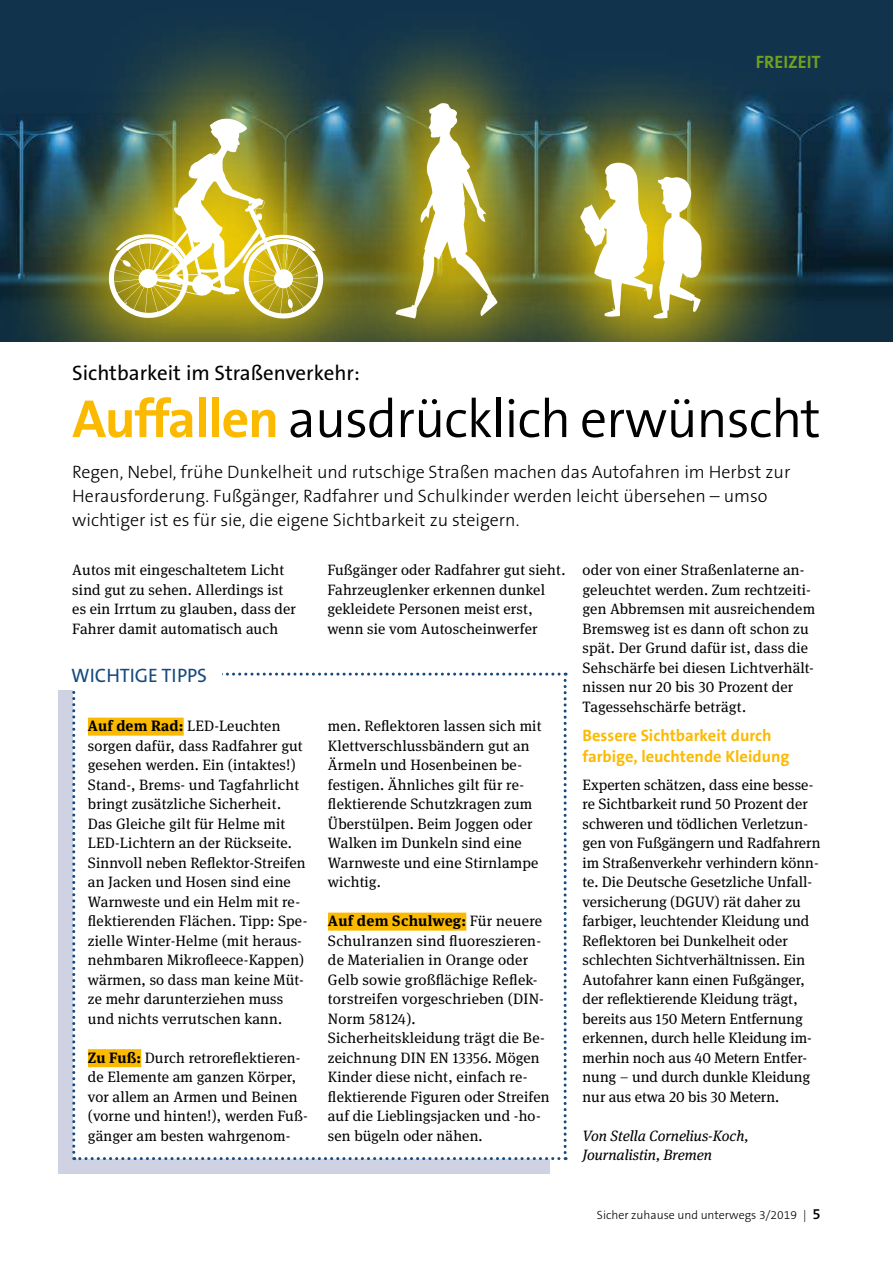
<style>
.page{position:relative;width:893px;height:1263px;background:#fff}
.page>*{position:absolute;margin:0;border:0;box-sizing:border-box;transform-origin:0 0}
.Ü1{font:300 54px "The Sans B4";letter-spacing:-.02em;color:#000}
.Ü_Schmuck{font:21px "The Sans B5 Plain";color:#000}
.Subhead2{font:19.5px "The Sans B5 Plain";color:#164a7e}
.Vorspanntext{font:300 18px/24px "The Sans B3";color:#000}
.Kolumnentitel_li{font:700 18px "The Sans B7";color:#70a11e}
.Subhead{font:700 16.5px/21px "The Sans B7";color:#fbba00}
.Fließtext{font:15px/19.5px "DGUV Meta Serif";letter-spacing:.01em;color:#000}
.Autor{font:italic 15px/19.5px "DGUV Meta Serif";color:#000}
.Seitenzahlen_li{font:300 12px "The Sans B3";color:#000}
.s1{font-family:"The Sans B7";font-weight:700;color:#fbba00}
.s2{font-weight:700}
.s3{font-family:"The Sans B6";font-weight:600;font-size:15px}
</style>
<div class="page">
<img style="left:0;top:0;width:893px;height:341px">
<svg style="left:439px;top:9px;width:153px;height:332px;background:#223f45"></svg>
<svg style="left:439px;top:101px;width:27px;height:217px"></svg>
<svg style="left:466px;top:48px;width:354px;height:293px;background:#455a40"></svg>
<svg style="left:580px;top:162px;width:123px;height:157px"></svg>
<svg style="left:0;top:9px;width:439px;height:332px;background:#405747"></svg>
<img style="left:109px;top:118px;width:214px;height:200px">
<div style="left:58px;top:691px;width:492px;height:483px;background:#ced2e3"></div>
<div style="left:72px;top:673px;width:495px;height:487px;background:#fff"></div>
<div style="left:71px;top:660px;width:150px;height:29px;background:#fff"></div>
<p class="Kolumnentitel_li" style="left:756px;top:52px;width:66px">FREIZEIT</p>
<p class="Ü_Schmuck" style="left:72px;top:362px;width:289px">Sichtbarkeit im Straßenverkehr:</p>
<p class="Ü1" style="left:72px;top:391px;width:750px"><span class="s1">Auffallen</span> ausdrücklich erwünscht</p>
<p class="Vorspanntext" style="left:72px;top:461px;width:720px">Regen, Nebel, frühe Dunkelheit und rutschige Straßen machen das Autofahren im Herbst zur<br>Herausforderung. Fußgänger, Radfahrer und Schulkinder werden leicht übersehen – umso wichtiger ist es für sie, die eigene Sichtbarkeit zu steigern.</p>
<p class="Fließtext" style="left:72px;top:560px;width:225px">Autos mit eingeschaltetem Licht sind gut zu sehen. Allerdings ist es ein Irrtum zu glauben, dass der<br>Fahrer damit automatisch auch</p>
<p class="Fließtext" style="left:327px;top:560px;width:240px">Fußgänger oder Radfahrer gut sieht.<br>Fahrzeuglenker erkennen dunkel gekleidete Personen meist erst, wenn sie vom Autoscheinwerfer</p>
<p class="Fließtext" style="left:583px;top:560px;width:234px">oder von einer Straßenlaterne an&shy;geleuchtet werden. Zum rechtzeiti&shy;gen Abbremsen mit ausreichendem Bremsweg ist es dann oft schon zu spät. Der Grund dafür ist, dass die Sehschärfe bei diesen Lichtverhält&shy;nissen nur 20 bis 30 Prozent der Tagessehschärfe beträgt.</p>
<p class="Subhead" style="left:583px;top:726px;width:208px">Bessere Sichtbarkeit durch farbige, leuchtende Kleidung</p>
<p class="Fließtext" style="left:583px;top:775px;width:239px">Experten schätzen, dass eine besse&shy;re Sichtbarkeit rund 50 Prozent der schweren und tödlichen Verletzun&shy;gen von Fußgängern und Radfahrern im Straßenverkehr verhindern könn&shy;te. Die Deutsche Gesetzliche Unfall&shy;versicherung (DGUV) rät daher zu farbiger, leuchtender Kleidung und Reflektoren bei Dunkelheit oder schlechten Sichtverhältnissen. Ein Autofahrer kann einen Fußgänger, der reflektierende Kleidung trägt, bereits aus 150 Metern Entfernung erkennen, durch helle Kleidung im&shy;merhin noch aus 40 Metern Entfer&shy;nung – und durch dunkle Kleidung nur aus etwa 20 bis 30 Metern.</p>
<p class="Autor" style="left:583px;top:1126px;width:167px">Von Stella Cornelius-Koch,<br>Journalistin, Bremen</p>
<p class="Subhead2" style="left:71px;top:665px;width:137px">WICHTIGE TIPPS</p>
<p class="Fließtext" style="left:88px;top:716px;width:221px"><span class="s2">Auf dem Rad:</span> LED-Leuchten sorgen dafür, dass Radfahrer gut gesehen werden. Ein (intaktes!)<br>Stand-, Brems- und Tagfahrlicht bringt zusätzliche Sicherheit.<br>Das Gleiche gilt für Helme mit<br>LED-Lichtern an der Rückseite.<br>Sinnvoll neben Reflektor-Streifen an Jacken und Hosen sind eine<br>Warnweste und ein Helm mit re&shy;flektierenden Flächen. Tipp: Spe&shy;zielle Winter-Helme (mit heraus&shy;nehmbaren Mikrofleece-Kappen) wärmen, so dass man keine Müt&shy;ze mehr darunterziehen muss und nichts verrutschen kann.</p>
<p class="Fließtext" style="left:88px;top:1048px;width:221px"><span class="s2">Zu Fuß:</span> Durch retroreflektieren&shy;de Elemente am ganzen Körper, vor allem an Armen und Beinen (vorne und hinten!), werden Fuß&shy;gänger am besten wahrgenom-</p>
<p class="Fließtext" style="left:328px;top:716px;width:215px">men. Reflektoren lassen sich mit<br>Klettverschlussbändern gut an<br>Ärmeln und Hosenbeinen be&shy;festigen. Ähnliches gilt für re&shy;flektierende Schutzkragen zum<br>Überstülpen. Beim Joggen oder<br>Walken im Dunkeln sind eine<br>Warnweste und eine Stirnlampe wichtig.</p>
<p class="Fließtext" style="left:328px;top:911px;width:217px"><span class="s2">Auf dem Schulweg:</span> Für neuere<br>Schulranzen sind fluoreszieren&shy;de Materialien in Orange oder<br>Gelb sowie großflächige Reflek&shy;torstreifen vorgeschrieben (DIN-<br>Norm 58124).</p>
<p class="Fließtext" style="left:328px;top:1028px;width:223px">Sicherheitskleidung trägt die Be&shy;zeichnung DIN EN 13356. Mögen<br>Kinder diese nicht, einfach re&shy;flektierende Figuren oder Streifen auf die Lieblingsjacken und -ho&shy;sen bügeln oder nähen.</p>
<p class="Seitenzahlen_li" style="left:597px;top:1208px;width:225px">Sicher zuhause und unterwegs 3/2019 | <span class="s3">5</span></p>
</div>
